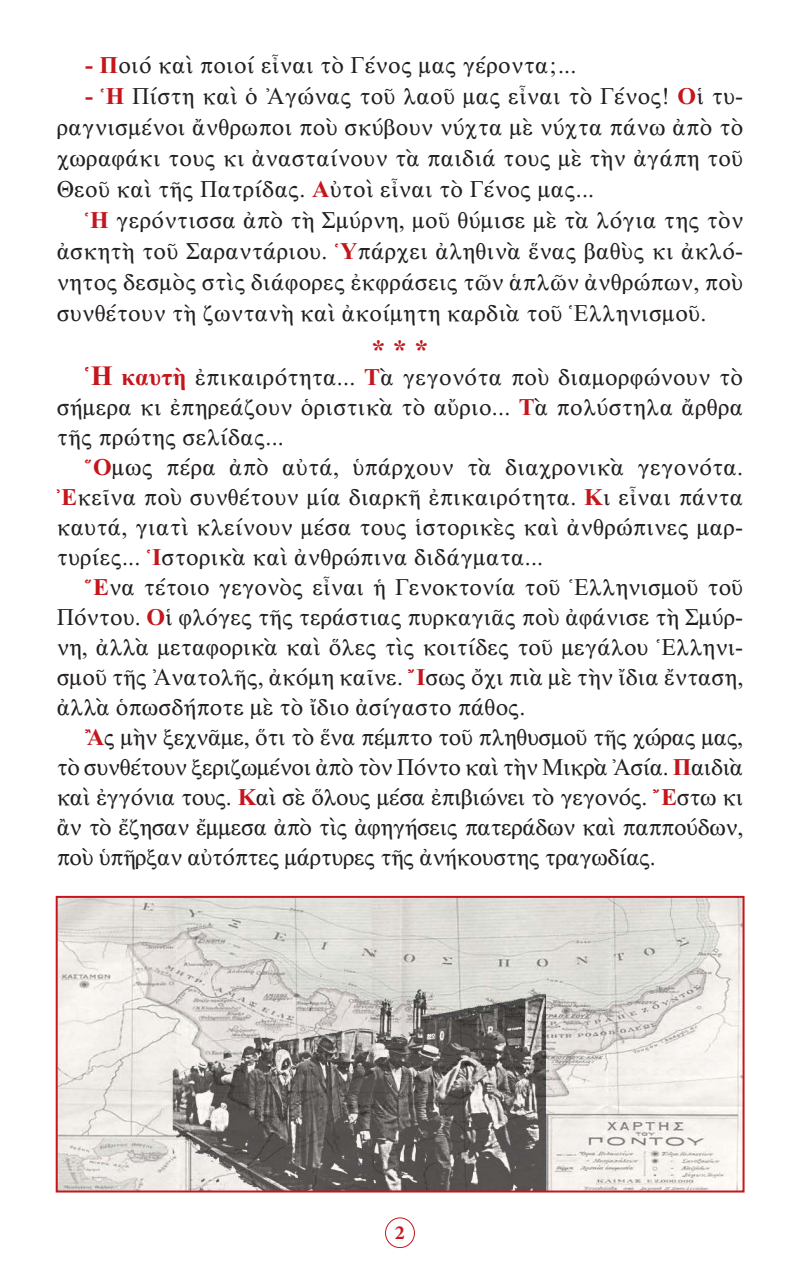
<style>
.page{position:relative;width:800px;height:1270px;background:#fff}
.page>*{position:absolute;margin:0;border:0;box-sizing:border-box;transform-origin:0 0}
.Asteriskoi{font:28px "CTOS New Times Bold Test 1";color:#c4161c}
.t1{font:24px/30px "CTOS New Times Roman Test 1";letter-spacing:.01em;color:#231f20;text-align:justify}
.t2{font:700 20px "Minion Pro";color:#c4161c}
.s1{font-family:"CTOS New Times Bold Test 1";color:#c4161c}
.s2{font-family:"CTOS New Times Bold Test 1";font-size:28px;color:#c4161c}
</style>
<div class="page">
<div style="left:385px;top:1217px;width:30px;height:31px;border:1px solid #c4161c;border-radius:50%"></div>
<img style="left:59px;top:899px;width:683px;height:290px">
<div style="left:56px;top:896px;width:689px;height:296px;border:2px solid #c4161c"></div>
<p class="t1" style="left:85px;top:50px;width:493px"><span class="s1">- Π</span>οιό καὶ ποιοί εἶναι τὸ Γένος μας γέροντα;...</p>
<p class="t1" style="left:57px;top:81px;width:688px;line-height:31px;text-indent:28px"><span class="s1">- Ἡ</span> Πίστη καὶ ὁ Ἀγώνας τοῦ λαοῦ μας εἶναι τὸ Γένος! <span class="s1">Ο</span>ἱ τυ&shy;ραγνισμένοι ἄνθρωποι ποὺ σκύβουν νύχτα μὲ νύχτα πάνω ἀπὸ τὸ χωραφάκι τους κι ἀνασταίνουν τὰ παιδιά τους μὲ τὴν ἀγάπη τοῦ Θεοῦ καὶ τῆς Πατρίδας. <span class="s1">Α</span>ὐτοὶ εἶναι τὸ Γένος μας...</p>
<p class="t1" style="left:57px;top:205px;width:688px;line-height:31px;text-indent:28px"><span class="s1">Ἡ</span> γερόντισσα ἀπὸ τὴ Σμύρνη, μοῦ θύμισε μὲ τὰ λόγια της τὸν ἀσκητὴ τοῦ Σαραντάριου. <span class="s1">Ὑ</span>πάρχει ἀληθινὰ ἕνας βαθὺς κι ἀκλό&shy;νητος δεσμὸς στὶς διάφορες ἐκφράσεις τῶν ἁπλῶν ἀνθρώπων, ποὺ συνθέτουν τὴ ζωντανὴ καὶ ἀκοίμητη καρδιὰ τοῦ Ἑλληνισμοῦ.</p>
<p class="Asteriskoi" style="left:371px;top:334px;width:59px">* * *</p>
<p class="t1" style="left:57px;top:362px;width:688px;text-indent:28px"><span class="s2">Ἡ</span> <span class="s1">καυτὴ</span> ἐπικαιρότητα... <span class="s1">Τ</span>ὰ γεγονότα ποὺ διαμορφώνουν τὸ σήμερα κι ἐπηρεάζουν ὁριστικὰ τὸ αὔριο... <span class="s1">Τ</span>ὰ πολύστηλα ἄρθρα τῆς πρώτης σελίδας...</p>
<p class="t1" style="left:57px;top:452px;width:688px;text-indent:28px"><span class="s1">Ὅ</span>μως πέρα ἀπὸ αὐτά, ὑπάρχουν τὰ διαχρονικὰ γεγονότα.<br><span class="s1">Ἐ</span>κεῖνα ποὺ συνθέτουν μία διαρκῆ ἐπικαιρότητα. <span class="s1">Κ</span>ι εἶναι πάντα καυτά, γιατὶ κλείνουν μέσα τους ἱστορικὲς καὶ ἀνθρώπινες μαρ&shy;τυρίες... <span class="s1">Ἱ</span>στορικὰ καὶ ἀνθρώπινα διδάγματα...</p>
<p class="t1" style="left:57px;top:572px;width:688px;text-indent:28px"><span class="s1">Ἕ</span>να τέτοιο γεγονὸς εἶναι ἡ Γενοκτονία τοῦ Ἑλληνισμοῦ τοῦ Πόντου. <span class="s1">Ο</span>ἱ φλόγες τῆς τεράστιας πυρκαγιᾶς ποὺ ἀφάνισε τὴ Σμύρ&shy;νη, ἀλλὰ μεταφορικὰ καὶ ὅλες τὶς κοιτίδες τοῦ μεγάλου Ἑλληνι&shy;σμοῦ τῆς Ἀνατολῆς, ἀκόμη καῖνε. <span class="s1">Ἴ</span>σως ὄχι πιὰ μὲ τὴν ἴδια ἔνταση, ἀλλὰ ὁπωσδήποτε μὲ τὸ ἴδιο ἀσίγαστο πάθος.</p>
<p class="t1" style="left:57px;top:722px;width:688px;text-indent:28px"><span class="s1">Ἂ</span>ς μὴν ξεχνᾶμε, ὅτι τὸ ἕνα πέμπτο τοῦ πληθυσμοῦ τῆς χώρας μας, τὸ συνθέτουν ξεριζωμένοι ἀπὸ τὸν Πόντο καὶ τὴν Μικρὰ Ἀσία. <span class="s1">Π</span>αιδιὰ καὶ ἐγγόνια τους. <span class="s1">Κ</span>αὶ σὲ ὅλους μέσα ἐπιβιώνει τὸ γεγονός. <span class="s1">Ἔ</span>στω κι ἂν τὸ ἔζησαν ἔμμεσα ἀπὸ τὶς ἀφηγήσεις πατεράδων καὶ παππούδων, ποὺ ὑπῆρξαν αὐτόπτες μάρτυρες τῆς ἀνήκουστης τραγωδίας.</p>
<p class="t2" style="left:395px;top:1219px;width:11px">2</p>
</div>
